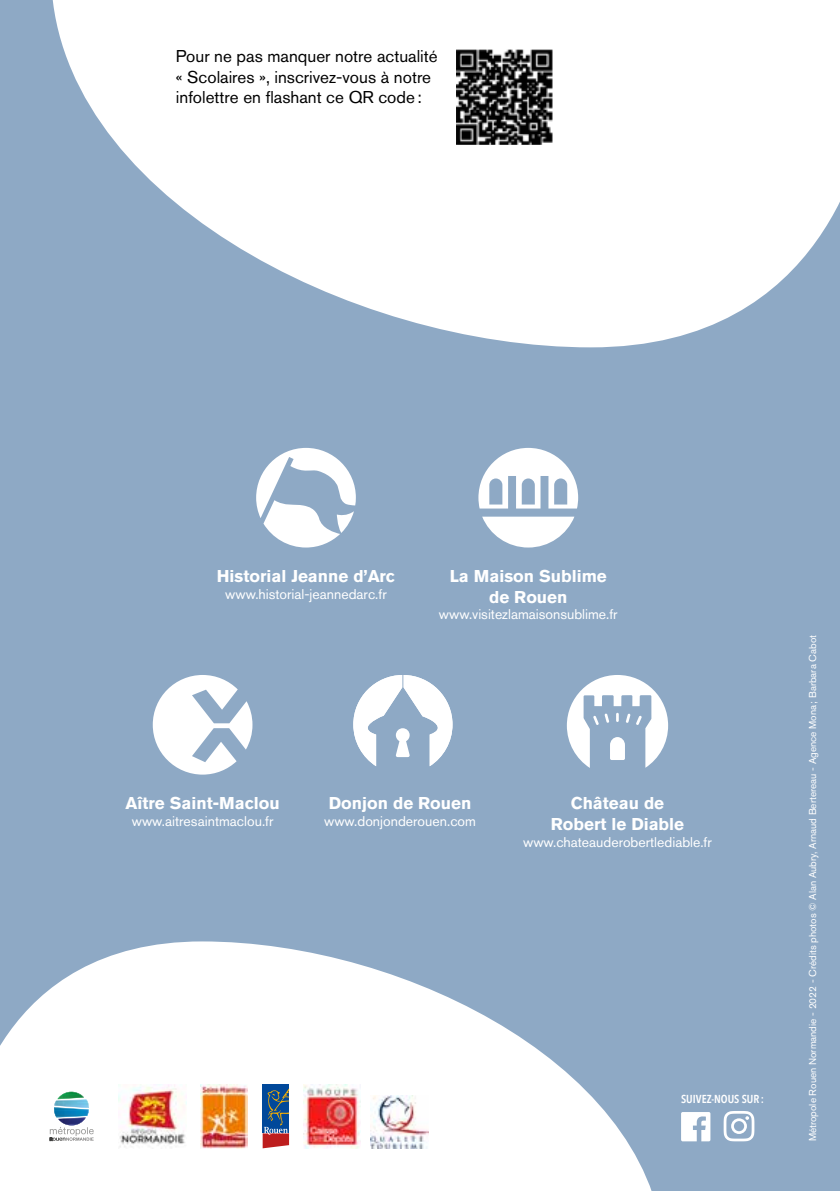
<style>
.page{position:relative;width:840px;height:1191px;background:#fff}
.page>*{position:absolute;margin:0;border:0;box-sizing:border-box;transform-origin:0 0}
.t1{font:700 17px/20.4px "Akzidenz Grotesk Std";color:#fff;text-align:center}
.t2{font:17px/20.4px "Akzidenz Grotesk Std";color:#000}
.t3{font:14px "Akzidenz Grotesk Std";color:#fff}
.t4{font:600 11.6px "Avenir Next Condensed";color:#fff}
.t5{font:10px "Akzidenz Grotesk Std";color:#fff}
</style>
<div class="page">
<div style="left:0;top:0;width:839px;height:1191px;background:#8ea9c5"></div>
<svg style="left:52px;top:0;width:787px;height:347px;fill:#fff"></svg>
<svg style="left:0;top:941px;width:652px;height:250px;fill:#fff"></svg>
<div style="left:40px;top:1084px;width:64px;height:64px;background:#fff"></div>
<svg style="left:57px;top:1091px;width:27px;height:8px"></svg>
<img style="left:54px;top:1099px;width:35px;height:8px">
<img style="left:54px;top:1107px;width:35px;height:10px">
<img style="left:58px;top:1117px;width:28px;height:8px">
<svg style="left:50px;top:1127px;width:44px;height:13px"></svg>
<img style="left:201px;top:1084px;width:47px;height:64px">
<img style="left:118px;top:1084px;width:68px;height:64px">
<div style="left:262px;top:1084px;width:27px;height:49px;background:#00489a"></div>
<svg style="left:262px;top:1088px;width:27px;height:60px"></svg>
<img style="left:304px;top:1084px;width:56px;height:64px">
<img style="left:370px;top:1095px;width:58px;height:53px">
<svg style="left:681px;top:1112px;width:29px;height:29px"></svg>
<svg style="left:723px;top:1111px;width:31px;height:30px"></svg>
<svg style="left:256px;top:448px;width:99px;height:99px"></svg>
<svg style="left:153px;top:675px;width:99px;height:99px"></svg>
<svg style="left:353px;top:675px;width:99px;height:91px"></svg>
<svg style="left:478px;top:448px;width:100px;height:60px"></svg>
<svg style="left:482px;top:516px;width:92px;height:31px"></svg>
<img style="left:456px;top:50px;width:96px;height:95px">
<svg style="left:566px;top:675px;width:101px;height:93px"></svg>
<p class="t2" style="left:176px;top:46px;width:263px">Pour ne pas manquer notre actualité « Scolaires », inscrivez-vous à notre infolettre en flashant ce QR code:</p>
<p class="t1" style="left:217px;top:566px;width:180px">Historial Jeanne d’Arc</p>
<p class="t3" style="left:225px;top:586px;width:163px">www.historial-jeannedarc.fr</p>
<p class="t1" style="left:449px;top:566px;width:158px">La Maison Sublime de Rouen</p>
<p class="t3" style="left:438px;top:606px;width:180px">www.visitezlamaisonsublime.fr</p>
<p class="t1" style="left:125px;top:793px;width:156px">Aître Saint-Maclou</p>
<p class="t3" style="left:132px;top:813px;width:143px">www.aitresaintmaclou.fr</p>
<p class="t1" style="left:329px;top:793px;width:144px">Donjon de Rouen</p>
<p class="t3" style="left:324px;top:813px;width:153px">www.donjonderouen.com</p>
<p class="t1" style="left:550px;top:793px;width:135px">Château de<br>Robert le Diable</p>
<p class="t3" style="left:523px;top:833px;width:190px">www.chateauderobertlediable.fr</p>
<p class="t4" style="left:680px;top:1088px;width:84px">SUIVEZ-NOUS SUR:</p>
<p class="t5" style="left:806px;top:1141px;width:508px;rotate:-90deg">Métropole Rouen Normandie - 2022 - Crédits photos © Alan Aubry, Arnaud Bertereau - Agence Mona ; Barbara Cabot</p>
</div>
